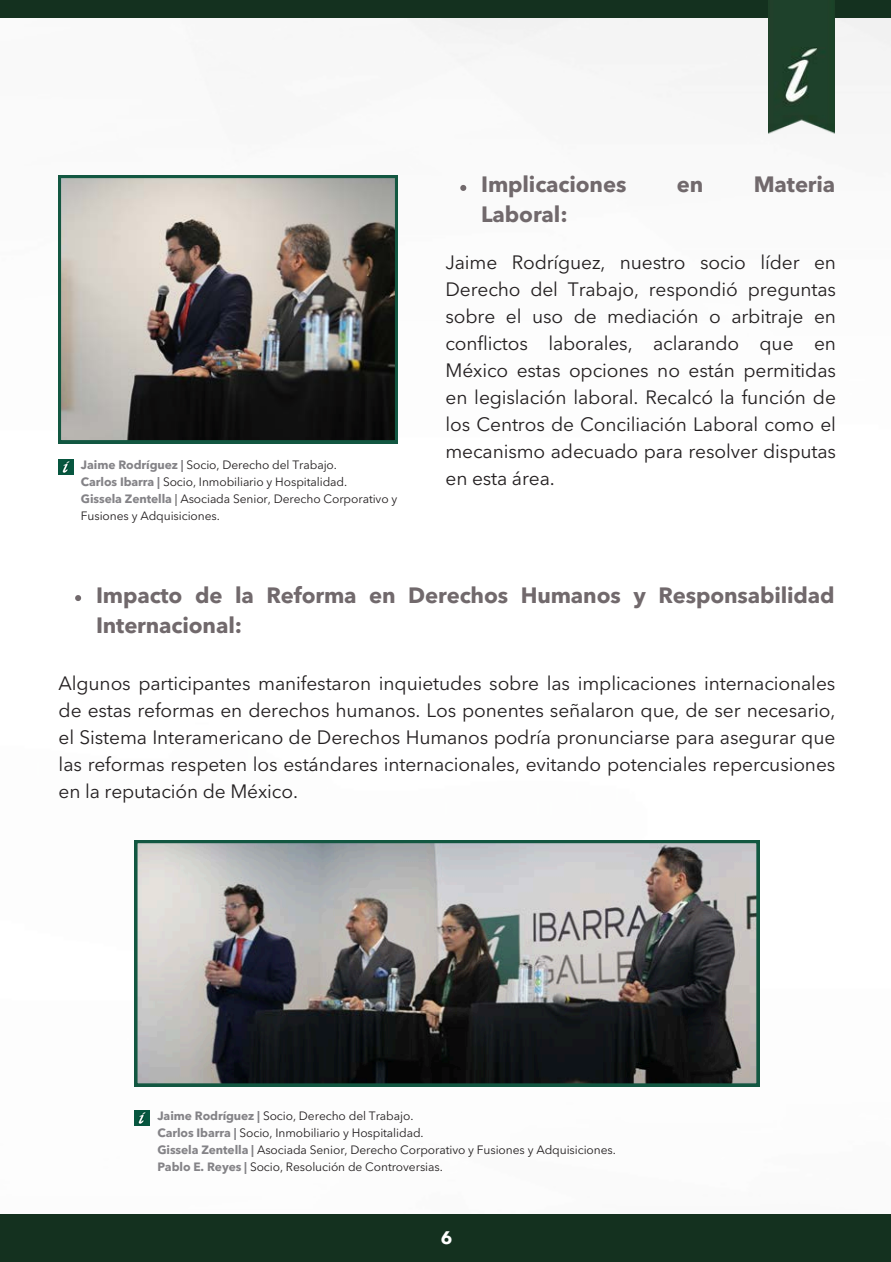
<style>
.page{position:relative;width:891px;height:1262px;background:#fff}
.page>*{position:absolute;margin:0;border:0;box-sizing:border-box;transform-origin:0 0}
.t1{font:700 22px/30px "Avenir Next LT Pro";letter-spacing:-.005em;color:#71696c}
.t2{font:19.2px/27px "Avenir Next LT Pro";letter-spacing:-.005em;color:#231f20;text-align:justify}
.t3{font:700 18px "Avenir Next LT Pro";color:#fff}
.t4{font:12px/17px "Avenir Next LT Pro";letter-spacing:-.005em;color:#231f20}
.s1{font-weight:700;color:#848387}
</style>
<div class="page">
<img style="left:58px;top:18px;width:833px;height:1108px">
<div style="left:0;top:0;width:891px;height:18px;background:#14311f"></div>
<div style="left:0;top:1214px;width:891px;height:47px;background:#14311f"></div>
<img style="left:769px;top:0;width:66px;height:143px">
<img style="left:58px;top:175px;width:340px;height:268px">
<img style="left:58px;top:459px;width:15px;height:15px">
<svg style="left:135px;top:840px;width:624px;height:246px"></svg>
<img style="left:135px;top:1110px;width:15px;height:15px">
<svg style="left:460px;top:185px;width:6px;height:6px"></svg>
<svg style="left:75px;top:595px;width:6px;height:6px"></svg>
<p class="t4" style="left:81px;top:457px;width:258px"><span class="s1">Jaime Rodríguez |</span> Socio, Derecho del Trabajo.</p>
<h2 class="t4" style="left:81px;top:474px;width:268px"><span class="s1">Carlos Ibarra |</span> Socio, Inmobiliario y Hospitalidad.</h2>
<p class="t4" style="left:81px;top:491px;width:318px"><span class="s1">Gissela Zentella</span> | Asociada Senior, Derecho Corporativo y<br>Fusiones y Adquisiciones.</p>
<p class="t1" style="left:481px;top:172px;width:147px">Implicaciones</p>
<p class="t1" style="left:677px;top:172px;width:28px">en</p>
<p class="t1" style="left:754px;top:172px;width:83px">Materia</p>
<p class="t1" style="left:481px;top:202px;width:88px">Laboral:</p>
<h2 class="t2" style="left:445px;top:251px;width:392px">Jaime Rodríguez, nuestro socio líder en Derecho del Trabajo, respondió preguntas sobre el uso de mediación o arbitraje en conflictos laborales, aclarando que en México estas opciones no están permitidas en legislación laboral. Recalcó la función de los Centros de Conciliación Laboral como el mecanismo adecuado para resolver disputas en esta área.</h2>
<p class="t1" style="left:96px;top:582px;width:740px">Impacto de la Reforma en Derechos Humanos y Responsabilidad<br>Internacional:</p>
<p class="t2" style="left:59px;top:671px;width:778px">Algunos participantes manifestaron inquietudes sobre las implicaciones internacionales de estas reformas en derechos humanos. Los ponentes señalaron que, de ser necesario, el Sistema Interamericano de Derechos Humanos podría pronunciarse para asegurar que las reformas respeten los estándares internacionales, evitando potenciales repercusiones en la reputación de México.</p>
<p class="t4" style="left:157px;top:1108px;width:258px"><span class="s1">Jaime Rodríguez |</span> Socio, Derecho del Trabajo.</p>
<p class="t4" style="left:157px;top:1125px;width:268px"><span class="s1">Carlos Ibarra |</span> Socio, Inmobiliario y Hospitalidad.</p>
<p class="t4" style="left:157px;top:1142px;width:460px"><span class="s1">Gissela Zentella |</span> Asociada Senior, Derecho Corporativo y Fusiones y Adquisiciones.</p>
<p class="t4" style="left:157px;top:1159px;width:287px"><span class="s1">Pablo E. Reyes |</span> Socio, Resolución de Controversias.</p>
<p class="t3" style="left:441px;top:1230px;width:13px">6</p>
</div>
